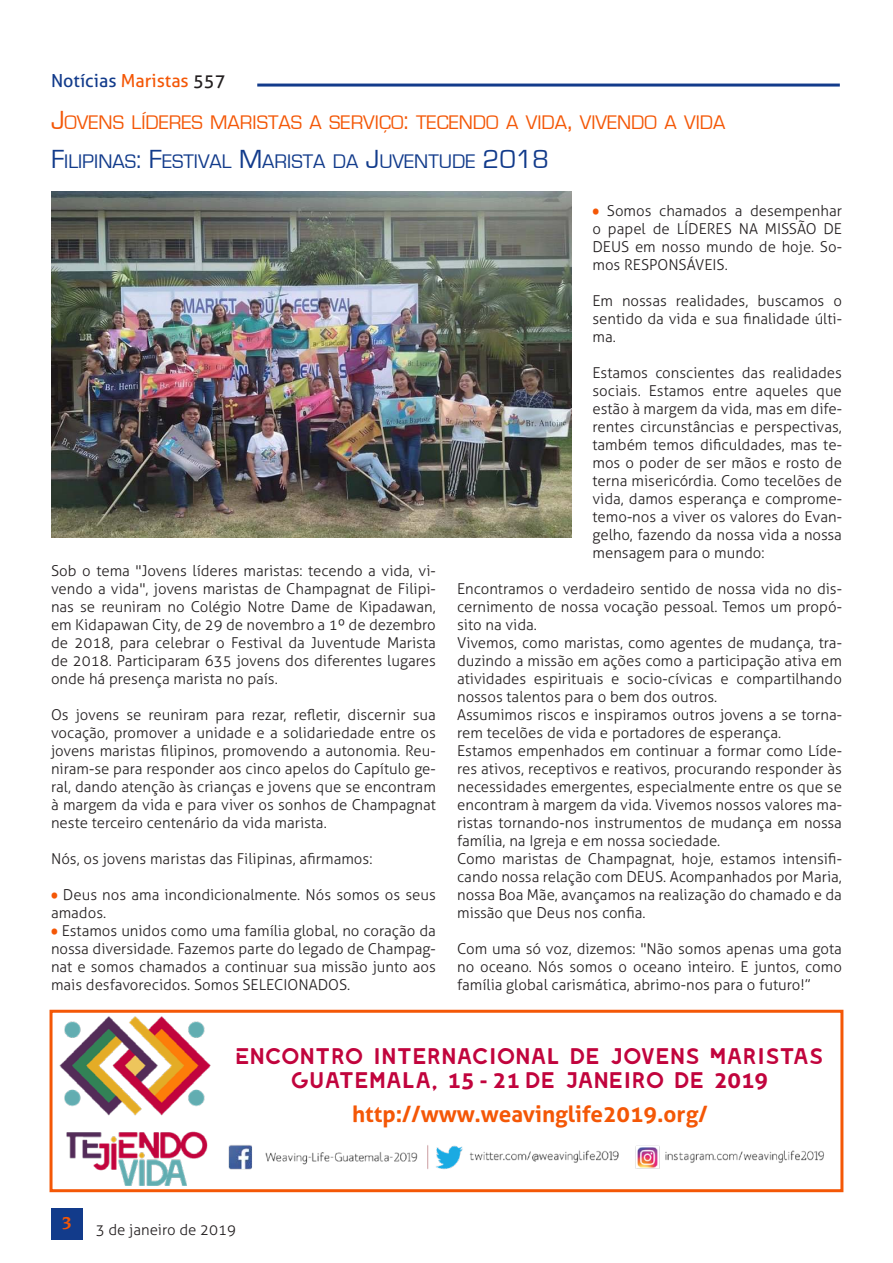
<style>
.page{position:relative;width:893px;height:1263px;background:#fff}
.page>*{position:absolute;margin:0;border:0;box-sizing:border-box;transform-origin:0 0}
.Testo_sinEspacio{font:22.5px "LEIXO DEMO";color:#c1043d}
.Testo_sinEspacio-2{font:700 22.5px "Aller";color:#f45706}
.Titolo{font:20.25px "Eurostile";color:#f45706}
.Titolo-2{font:20.25px "Eurostile";color:#123b8b}
.t1{font:18px "Aller";color:#123b8b}
.t2{font:700 18px "Novarese IT Cby BT";color:#f45706}
.Testo_sinEspacio-3{font:300 15px/18px "Aller";color:#231f20;text-align:justify}
.s1{color:#f45706}
.s2{color:#231f20}
.s3{font-size:27px}
.s4{font-family:"Berlin Sans FB";font-weight:400;color:#f45706}
.s5{font-family:"Aller";font-weight:700}
</style>
<div class="page">
<hr style="left:257px;top:84px;width:583px;height:3px;background:#123b8b">
<div style="left:51px;top:1208px;width:32px;height:31px;background:#123b8b"></div>
<img style="left:51px;top:191px;width:520px;height:347px">
<div style="left:50px;top:1010px;width:793px;height:182px;background:#fff;border:3px solid #f45706"></div>
<img style="left:59px;top:1017px;width:152px;height:168px">
<img style="left:228px;top:1145px;width:391px;height:25px">
<img style="left:635px;top:1136px;width:207px;height:49px">
<p class="t1" style="left:51px;top:69px;width:176px">Notícias <span class="s1">Maristas</span> <span class="s2">557</span></p>
<p class="Titolo" style="left:51px;top:111px;width:676px"><span class="s3">J</span>OVENS LÍDERES MARISTAS A SERVIÇO<span class="s3">:</span> TECENDO A VIDA<span class="s3">,</span> VIVENDO A VIDA</p>
<p class="Titolo-2" style="left:51px;top:151px;width:500px"><span class="s3">F</span>ILIPINAS<span class="s3">: F</span>ESTIVAL <span class="s3">M</span>ARISTA DA <span class="s3">J</span>UVENTUDE <span class="s3">2018</span></p>
<p class="Testo_sinEspacio-3" style="left:51px;top:562px;width:386px">Sob o tema "Jovens líderes maristas: tecendo a vida, vi&shy;vendo a vida", jovens maristas de Champagnat de Filipi&shy;nas se reuniram no Colégio Notre Dame de Kipadawan, em Kidapawan City, de 29 de novembro a 1º de dezembro de 2018, para celebrar o Festival da Juventude Marista de 2018. Participaram 635 jovens dos diferentes lugares onde há presença marista no país.</p>
<p class="Testo_sinEspacio-3" style="left:51px;top:706px;width:386px">Os jovens se reuniram para rezar, refletir, discernir sua vocação, promover a unidade e a solidariedade entre os jovens maristas filipinos, promovendo a autonomia. Reu&shy;niram-se para responder aos cinco apelos do Capítulo ge&shy;ral, dando atenção às crianças e jovens que se encontram à margem da vida e para viver os sonhos de Champagnat neste terceiro centenário da vida marista.</p>
<p class="Testo_sinEspacio-3" style="left:51px;top:850px;width:323px">Nós, os jovens maristas das Filipinas, afirmamos:</p>
<p class="Testo_sinEspacio-3" style="left:51px;top:886px;width:386px"><span class="s4">•</span> Deus nos ama incondicionalmente. Nós somos os seus amados.</p>
<p class="Testo_sinEspacio-3" style="left:51px;top:922px;width:386px"><span class="s4">•</span> Estamos unidos como uma família global, no coração da nossa diversidade. Fazemos parte do legado de Champag&shy;nat e somos chamados a continuar sua missão junto aos mais desfavorecidos. Somos SELECIONADOS.</p>
<p class="Testo_sinEspacio-3" style="left:592px;top:202px;width:251px"><span class="s4">•</span> Somos chamados a desempenhar o papel de LÍDERES NA MISSÃO DE DEUS em nosso mundo de hoje. So&shy;mos RESPONSÁVEIS.</p>
<p class="Testo_sinEspacio-3" style="left:592px;top:292px;width:251px">Em nossas realidades, buscamos o sentido da vida e sua finalidade últi&shy;ma.</p>
<p class="Testo_sinEspacio-3" style="left:592px;top:364px;width:251px">Estamos conscientes das realidades sociais. Estamos entre aqueles que estão à margem da vida, mas em dife&shy;rentes circunstâncias e perspectivas, também temos dificuldades, mas te&shy;mos o poder de ser mãos e rosto de terna misericórdia. Como tecelões de vida, damos esperança e comprome&shy;temo-nos a viver os valores do Evan&shy;gelho, fazendo da nossa vida a nossa mensagem para o mundo:</p>
<p class="Testo_sinEspacio-3" style="left:457px;top:580px;width:386px">Encontramos o verdadeiro sentido de nossa vida no dis&shy;cernimento de nossa vocação pessoal. Temos um propó&shy;sito na vida.</p>
<p class="Testo_sinEspacio-3" style="left:457px;top:634px;width:386px">Vivemos, como maristas, como agentes de mudança, tra&shy;duzindo a missão em ações como a participação ativa em atividades espirituais e socio-cívicas e compartilhando nossos talentos para o bem dos outros.</p>
<p class="Testo_sinEspacio-3" style="left:457px;top:706px;width:386px">Assumimos riscos e inspiramos outros jovens a se torna&shy;rem tecelões de vida e portadores de esperança.</p>
<p class="Testo_sinEspacio-3" style="left:457px;top:742px;width:386px">Estamos empenhados em continuar a formar como Líde&shy;res ativos, receptivos e reativos, procurando responder às necessidades emergentes, especialmente entre os que se encontram à margem da vida. Vivemos nossos valores ma&shy;ristas tornando-nos instrumentos de mudança em nossa família, na Igreja e em nossa sociedade.</p>
<p class="Testo_sinEspacio-3" style="left:457px;top:850px;width:386px">Como maristas de Champagnat, hoje, estamos intensifi&shy;cando nossa relação com DEUS. Acompanhados por Maria, nossa Boa Mãe, avançamos na realização do chamado e da missão que Deus nos confia.</p>
<p class="Testo_sinEspacio-3" style="left:457px;top:940px;width:386px">Com uma só voz, dizemos: "Não somos apenas uma gota no oceano. Nós somos o oceano inteiro. E juntos, como família global carismática, abrimo-nos para o futuro!”</p>
<p class="Testo_sinEspacio" style="left:235px;top:1044px;width:590px">ENCONTRO INTERNACIONAL DE JOVENS MARISTAS</p>
<p class="Testo_sinEspacio" style="left:291px;top:1068px;width:479px">GUATEMALA, <span class="s5">15 - 21</span> DE JANEIRO DE <span class="s5">2019</span></p>
<p class="Testo_sinEspacio-2" style="left:352px;top:1100px;width:357px">http://www.weavinglife2019.org/</p>
<p class="t2" style="left:62px;top:1212px;width:12px">3</p>
<p class="Testo_sinEspacio-3" style="left:96px;top:1220px;width:142px">3 de janeiro de 2019</p>
</div>
